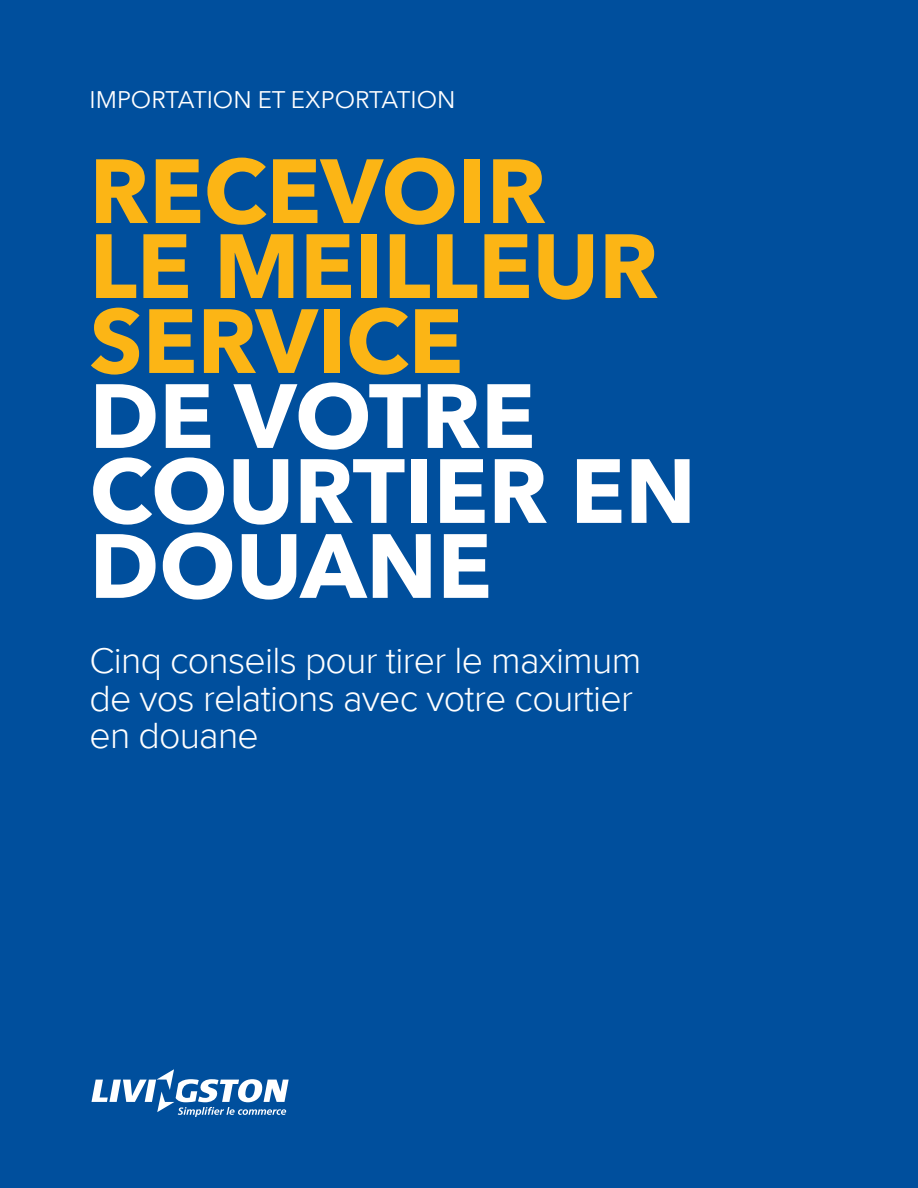
<style>
.page{position:relative;width:918px;height:1188px;background:#004f9d}
.page>*{position:absolute;margin:0;border:0;box-sizing:border-box;transform-origin:0 0}
.t1{font:700 90px/75px "Avenir Next";color:#fcb515}
.t2{font:700 90px/75px "Avenir Next";color:#fff}
.t3{font:300 37.5px/37.5px "Proxima Nova";letter-spacing:-.02em;color:#fff}
.t4{font:24px "Avenir Next";color:#fff}
</style>
<div class="page">
<svg style="left:91px;top:1069px;width:198px;height:48px"></svg>
<p class="t4" style="left:90px;top:85px;width:367px">IMPORTATI ON ET EXPORTATI ON</p>
<h1 class="t1" style="left:90px;top:153px;width:563px">RECEVOIR<br>LE MEILLEUR<br>SERVICE</h1>
<h1 class="t2" style="left:90px;top:378px;width:608px">DE VOTRE<br>COURTIER EN<br>DOUANE</h1>
<p class="t3" style="left:90px;top:642px;width:553px">Cinq conseils pour tirer le maximum de vos relations avec votre courtier en douane</p>
</div>
